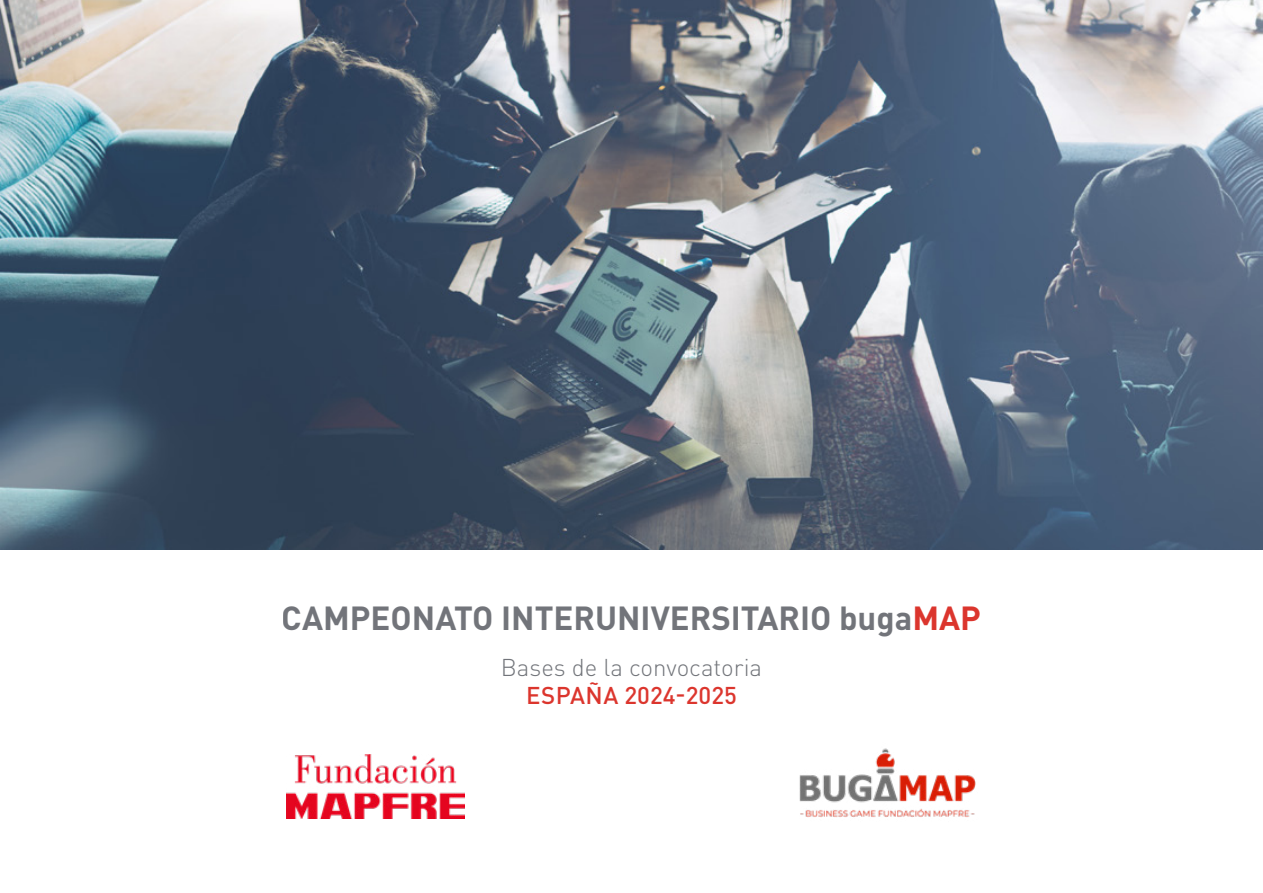
<style>
.page{position:relative;width:1263px;height:893px;background:#fff}
.page>*{position:absolute;margin:0;border:0;box-sizing:border-box;transform-origin:0 0}
.t1{font:700 33px "DIN Pro";color:#62656b}
.t2{font:300 24px "DIN Pro";color:#62656b}
.t3{font:500 24px "DIN Pro";color:#d81f16}
.s1{color:#d81f16}
</style>
<div class="page">
<img style="left:286px;top:754px;width:179px;height:64px">
<img style="left:799px;top:748px;width:177px;height:69px">
<img style="left:0;top:0;width:1263px;height:550px">
<p class="t1" style="left:282px;top:590px;width:700px">CAMPEONATO INTERUNIVERSITARIO buga<span class="s1">MAP</span></p>
<p class="t2" style="left:501px;top:648px;width:263px">Bases de la convocatoria</p>
<p class="t3" style="left:526px;top:676px;width:212px">ESPAÑA 2024-2025</p>
</div>
